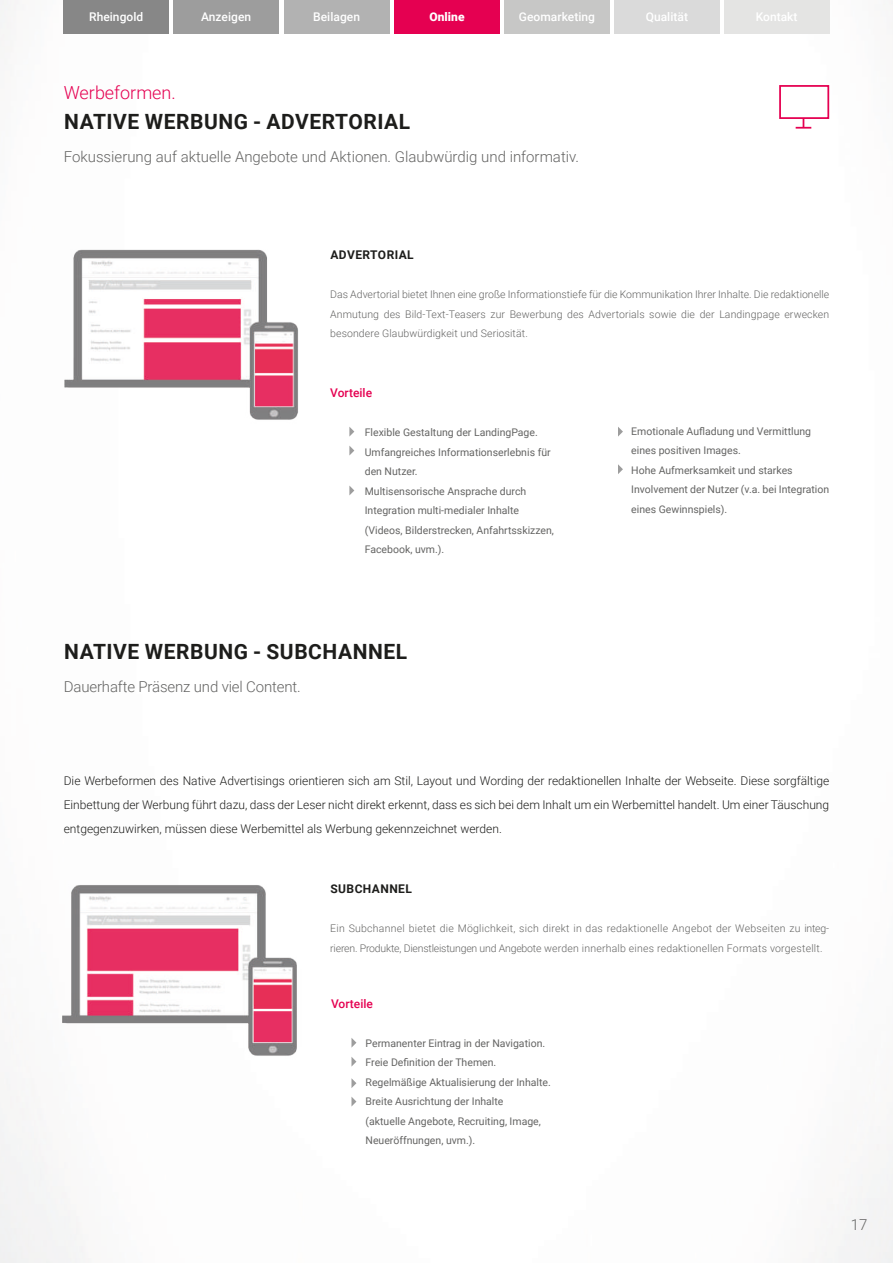
<style>
.page{position:relative;width:893px;height:1263px;background:#fff}
.page>*{position:absolute;margin:0;border:0;box-sizing:border-box;transform-origin:0 0}
.t1{font:700 21px "Roboto";letter-spacing:.025em;color:#1d1d1b}
.t2{font:300 18px "Roboto";color:#e50051}
.t3{font:300 15px "Roboto";color:#646463}
.t4{font:300 12px/24px "Roboto";color:#1d1d1b;text-align:justify}
.t5{font:500 12px "Roboto";letter-spacing:.005em;color:#fff}
.t6{font:700 12px "Roboto";letter-spacing:.035em;color:#1d1d1b}
.t7{font:500 12px "Roboto";color:#e50051}
.t8{font:900 12px "Roboto";letter-spacing:.005em;color:#fff}
.t9{font:10.5px/19.5px "Roboto";color:#646463}
.t10{font:300 10.5px/19.5px "Roboto";letter-spacing:.02em;color:#646463}
</style>
<div class="page">
<img style="left:0;top:0;width:893px;height:1263px">
<div style="left:504px;top:0;width:106px;height:34px;background:#c7c7c6"></div>
<div style="left:614px;top:0;width:105px;height:34px;background:#dadada"></div>
<div style="left:724px;top:0;width:105px;height:34px;background:#e4e4e3"></div>
<div style="left:284px;top:0;width:105px;height:34px;background:#b2b2b2"></div>
<div style="left:395px;top:0;width:105px;height:34px;background:#e50051"></div>
<div style="left:174px;top:0;width:105px;height:34px;background:#9d9d9d"></div>
<div style="left:64px;top:0;width:105px;height:34px;background:#878787"></div>
<div style="left:779px;top:85px;width:50px;height:34px;border:2px solid #e50051"></div>
<svg style="left:796px;top:118px;width:15px;height:11px"></svg>
<svg style="left:351px;top:1038px;width:5px;height:10px"></svg>
<svg style="left:351px;top:1057px;width:5px;height:9px"></svg>
<svg style="left:351px;top:1078px;width:5px;height:10px"></svg>
<svg style="left:351px;top:1096px;width:5px;height:10px"></svg>
<img style="left:28px;top:831px;width:303px;height:234px">
<svg style="left:349px;top:427px;width:5px;height:10px"></svg>
<svg style="left:349px;top:446px;width:5px;height:9px"></svg>
<svg style="left:349px;top:485px;width:5px;height:10px"></svg>
<svg style="left:618px;top:427px;width:5px;height:10px"></svg>
<svg style="left:618px;top:464px;width:5px;height:10px"></svg>
<img style="left:30px;top:196px;width:302px;height:233px">
<p class="t5" style="left:89px;top:9px;width:56px">Rheingold</p>
<p class="t5" style="left:201px;top:9px;width:51px">Anzeigen</p>
<p class="t5" style="left:313px;top:9px;width:48px">Beilagen</p>
<p class="t8" style="left:429px;top:9px;width:37px">Online</p>
<p class="t5" style="left:519px;top:9px;width:78px">Geomarketing</p>
<p class="t5" style="left:646px;top:9px;width:44px">Qualität</p>
<p class="t5" style="left:756px;top:9px;width:43px">Kontakt</p>
<h2 class="t2" style="left:64px;top:80px;width:114px">Werbeformen.</h2>
<h1 class="t1" style="left:64px;top:106px;width:348px">NATIVE WERBUNG - ADVERTORIAL</h1>
<h3 class="t3" style="left:64px;top:146px;width:517px">Fokussierung auf aktuelle Angebote und Aktionen. Glaubwürdig und informativ.</h3>
<p class="t6" style="left:330px;top:246px;width:85px">ADVERTORIAL</p>
<p class="t10" style="left:330px;top:284px;width:500px;text-align:justify">Das Advertorial bietet Ihnen eine große Informationstiefe für die Kommunikation Ihrer Inhalte. Die redaktionelle Anmutung des Bild-Text-Teasers zur Bewerbung des Advertorials sowie die der Landingpage erwecken besondere Glaubwürdigkeit und Seriosität.</p>
<p class="t7" style="left:330px;top:384px;width:43px">Vorteile</p>
<p class="t9" style="left:365px;top:422px;width:191px">Flexible Gestaltung der LandingPage.<br>Umfangreiches Informationserlebnis für den Nutzer.<br>Multisensorische Ansprache durch<br>Integration multi-medialer Inhalte (Videos, Bilderstrecken, Anfahrtsskizzen,<br>Facebook, uvm.).</p>
<p class="t9" style="left:631px;top:421px;width:199px">Emotionale Aufladung und Vermittlung eines positiven Images.<br>Hohe Aufmerksamkeit und starkes Involvement der Nutzer (v.a. bei Integration eines Gewinnspiels).</p>
<h1 class="t1" style="left:64px;top:637px;width:344px">NATIVE WERBUNG - SUBCHANNEL</h1>
<h3 class="t3" style="left:64px;top:676px;width:239px">Dauerhafte Präsenz und viel Content.</h3>
<p class="t4" style="left:64px;top:768px;width:767px">Die Werbeformen des Native Advertisings orientieren sich am Stil, Layout und Wording der redaktionellen Inhalte der Webseite. Diese sorgfältige Einbettung der Werbung führt dazu, dass der Leser nicht direkt erkennt, dass es sich bei dem Inhalt um ein Werbemittel handelt. Um einer Täuschung entgegenzuwirken, müssen diese Werbemittel als Werbung gekennzeichnet werden.</p>
<p class="t6" style="left:330px;top:881px;width:83px">SUBCHANNEL</p>
<p class="t10" style="left:330px;top:918px;width:500px">Ein Subchannel bietet die Möglichkeit, sich direkt in das redaktionelle Angebot der Webseiten zu integ&shy;rieren. Produkte, Dienstleistungen und Angebote werden innerhalb eines redaktionellen Formats vorgestellt.</p>
<p class="t7" style="left:331px;top:995px;width:43px">Vorteile</p>
<p class="t9" style="left:366px;top:1033px;width:187px">Permanenter Eintrag in der Navigation.<br>Freie Definition der Themen.<br>Regelmäßige Aktualisierung der Inhalte.<br>Breite Ausrichtung der Inhalte<br>(aktuelle Angebote, Recruiting, Image, Neueröffnungen, uvm.).</p>
<h3 class="t3" style="left:851px;top:1214px;width:18px">17</h3>
</div>
